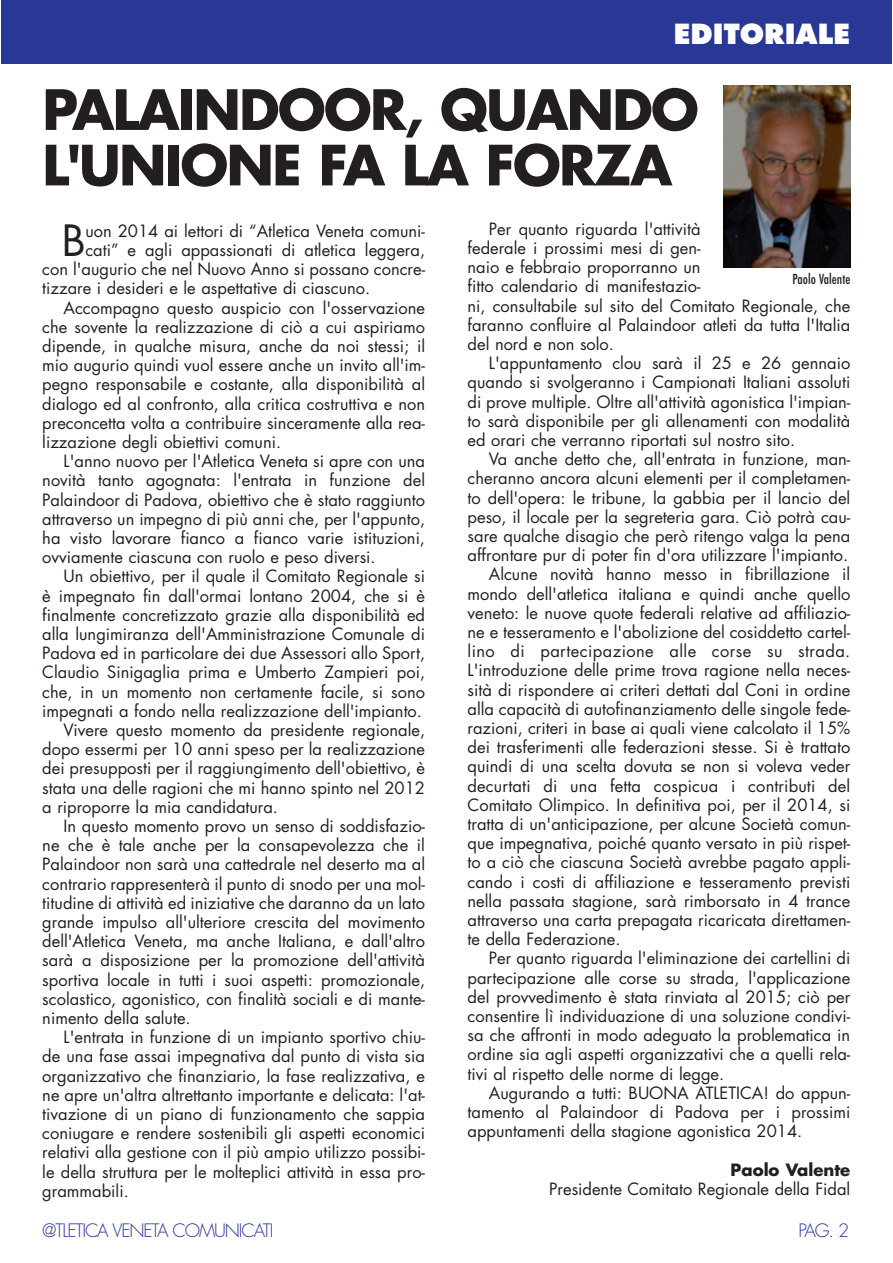
<style>
.page{position:relative;width:893px;height:1263px;background:#fff}
.page>*{position:absolute;margin:0;border:0;box-sizing:border-box;transform-origin:0 0}
.t1{font:700 54px/55.5px "Futura";letter-spacing:-.035em;color:#231f20}
.t2{font:42px "Futura";color:#231f20}
.t3{font:800 27px "Futura";color:#fff}
.t4{font:300 18px "Futura";letter-spacing:-.06em;color:#293795}
.t5{font:16.5px/19.2px "Futura";color:#231f20}
.t6{font:16.5px "Futura";letter-spacing:.025em;color:#231f20}
.t7{font:700 16.5px "Futura";color:#231f20}
.t8{font:500 condensed 13.5px "Futura";color:#231f20}
</style>
<div class="page">
<div style="left:2px;top:0;width:890px;height:64px;background:#293795"></div>
<img style="left:723px;top:85px;width:127px;height:182px">
<h3 class="t3" style="left:674px;top:22px;width:178px">EDITORIALE</h3>
<h1 class="t1" style="left:42px;top:87px;width:658px">PALAINDOOR, QUANDO<br>L'UNIONE FA LA FORZA</h1>
<h2 class="t2" style="left:62px;top:221px;width:25px">B</h2>
<p class="t5" style="left:85px;top:223px;width:341px">uon 2014 ai lettori di “Atletica Veneta comuni-</p>
<p class="t5" style="left:85px;top:242px;width:341px">cati” e agli appassionati di atletica leggera,</p>
<p class="t5" style="left:42px;top:261px;width:384px">con l'augurio che nel Nuovo Anno si possano concre-</p>
<p class="t5" style="left:42px;top:280px;width:329px">tizzare i desideri e le aspettative di ciascuno.</p>
<p class="t5" style="left:64px;top:299px;width:363px">Accompagno questo auspicio con l'osservazione</p>
<p class="t5" style="left:42px;top:319px;width:384px">che sovente la realizzazione di ciò a cui aspiriamo</p>
<p class="t5" style="left:42px;top:338px;width:384px">dipende, in qualche misura, anche da noi stessi; il</p>
<p class="t5" style="left:42px;top:357px;width:384px">mio augurio quindi vuol essere anche un invito all'im-</p>
<p class="t5" style="left:42px;top:376px;width:384px">pegno responsabile e costante, alla disponibilità al</p>
<p class="t5" style="left:42px;top:395px;width:384px">dialogo ed al confronto, alla critica costruttiva e non</p>
<p class="t5" style="left:42px;top:415px;width:384px">preconcetta volta a contribuire sinceramente alla rea-</p>
<p class="t5" style="left:42px;top:434px;width:240px">lizzazione degli obiettivi comuni.</p>
<p class="t5" style="left:64px;top:453px;width:363px">L'anno nuovo per l'Atletica Veneta si apre con una</p>
<p class="t5" style="left:42px;top:472px;width:384px">novità tanto agognata: l'entrata in funzione del</p>
<p class="t5" style="left:42px;top:491px;width:384px">Palaindoor di Padova, obiettivo che è stato raggiunto</p>
<p class="t5" style="left:42px;top:511px;width:384px">attraverso un impegno di più anni che, per l'appunto,</p>
<p class="t5" style="left:42px;top:530px;width:384px">ha visto lavorare fianco a fianco varie istituzioni,</p>
<p class="t5" style="left:42px;top:549px;width:335px">ovviamente ciascuna con ruolo e peso diversi.</p>
<p class="t5" style="left:64px;top:568px;width:363px">Un obiettivo, per il quale il Comitato Regionale si</p>
<p class="t5" style="left:42px;top:587px;width:384px">è impegnato fin dall'ormai lontano 2004, che si è</p>
<p class="t5" style="left:42px;top:607px;width:384px">finalmente concretizzato grazie alla disponibilità ed</p>
<p class="t5" style="left:42px;top:626px;width:384px">alla lungimiranza dell'Amministrazione Comunale di</p>
<p class="t5" style="left:42px;top:645px;width:384px">Padova ed in particolare dei due Assessori allo Sport,</p>
<p class="t5" style="left:42px;top:664px;width:384px">Claudio Sinigaglia prima e Umberto Zampieri poi,</p>
<p class="t5" style="left:42px;top:683px;width:384px">che, in un momento non certamente facile, si sono</p>
<p class="t5" style="left:42px;top:703px;width:381px">impegnati a fondo nella realizzazione dell'impianto.</p>
<p class="t5" style="left:64px;top:722px;width:363px">Vivere questo momento da presidente regionale,</p>
<p class="t5" style="left:42px;top:741px;width:384px">dopo essermi per 10 anni speso per la realizzazione</p>
<p class="t5" style="left:42px;top:760px;width:384px">dei presupposti per il raggiungimento dell'obiettivo, è</p>
<p class="t5" style="left:42px;top:779px;width:384px">stata una delle ragioni che mi hanno spinto nel 2012</p>
<p class="t5" style="left:42px;top:799px;width:237px">a riproporre la mia candidatura.</p>
<p class="t5" style="left:64px;top:818px;width:363px">In questo momento provo un senso di soddisfazio-</p>
<p class="t5" style="left:42px;top:837px;width:384px">ne che è tale anche per la consapevolezza che il</p>
<p class="t5" style="left:42px;top:856px;width:384px">Palaindoor non sarà una cattedrale nel deserto ma al</p>
<p class="t5" style="left:42px;top:875px;width:384px">contrario rappresenterà il punto di snodo per una mol-</p>
<p class="t5" style="left:42px;top:895px;width:384px">titudine di attività ed iniziative che daranno da un lato</p>
<p class="t5" style="left:42px;top:914px;width:384px">grande impulso all'ulteriore crescita del movimento</p>
<p class="t5" style="left:42px;top:933px;width:384px">dell'Atletica Veneta, ma anche Italiana, e dall'altro</p>
<p class="t5" style="left:42px;top:952px;width:384px">sarà a disposizione per la promozione dell'attività</p>
<p class="t5" style="left:42px;top:971px;width:384px">sportiva locale in tutti i suoi aspetti: promozionale,</p>
<p class="t5" style="left:42px;top:991px;width:384px">scolastico, agonistico, con finalità sociali e di mante-</p>
<p class="t5" style="left:42px;top:1010px;width:150px">nimento della salute.</p>
<p class="t5" style="left:64px;top:1029px;width:363px">L'entrata in funzione di un impianto sportivo chiu-</p>
<p class="t5" style="left:42px;top:1048px;width:384px">de una fase assai impegnativa dal punto di vista sia</p>
<p class="t5" style="left:42px;top:1067px;width:384px">organizzativo che finanziario, la fase realizzativa, e</p>
<p class="t5" style="left:42px;top:1087px;width:384px">ne apre un'altra altrettanto importante e delicata: l'at-</p>
<p class="t5" style="left:42px;top:1106px;width:384px">tivazione di un piano di funzionamento che sappia</p>
<p class="t5" style="left:42px;top:1125px;width:384px">coniugare e rendere sostenibili gli aspetti economici</p>
<p class="t5" style="left:42px;top:1144px;width:384px">relativi alla gestione con il più ampio utilizzo possibi-</p>
<p class="t5" style="left:42px;top:1163px;width:384px">le della struttura per le molteplici attività in essa pro-</p>
<p class="t5" style="left:42px;top:1183px;width:88px">grammabili.</p>
<p class="t5" style="left:468px;top:221px;width:384px;text-indent:21px">Per quanto riguarda l'attività<br>federale i prossimi mesi di gen-<br>naio e febbraio proporranno un<br>fitto calendario di manifestazio-<br>ni, consultabile sul sito del Comitato Regionale, che faranno confluire al Palaindoor atleti da tutta l'Italia del nord e non solo.</p>
<p class="t5" style="left:468px;top:355px;width:384px;text-align:justify;text-indent:21px">L'appuntamento clou sarà il 25 e 26 gennaio quando si svolgeranno i Campionati Italiani assoluti di prove multiple. Oltre all'attività agonistica l'impian&shy;to sarà disponibile per gli allenamenti con modalità ed orari che verranno riportati sul nostro sito.</p>
<p class="t5" style="left:489px;top:451px;width:363px">Va anche detto che, all'entrata in funzione, man-</p>
<p class="t5" style="left:468px;top:470px;width:384px">cheranno ancora alcuni elementi per il completamen-</p>
<p class="t5" style="left:468px;top:489px;width:384px">to dell'opera: le tribune, la gabbia per il lancio del</p>
<p class="t5" style="left:468px;top:509px;width:384px">peso, il locale per la segreteria gara. Ciò potrà cau-</p>
<p class="t5" style="left:468px;top:528px;width:384px">sare qualche disagio che però ritengo valga la pena</p>
<p class="t5" style="left:468px;top:547px;width:382px">affrontare pur di poter fin d'ora utilizzare l'impianto.</p>
<p class="t5" style="left:489px;top:566px;width:363px">Alcune novità hanno messo in fibrillazione il</p>
<p class="t5" style="left:468px;top:585px;width:384px">mondo dell'atletica italiana e quindi anche quello</p>
<p class="t5" style="left:468px;top:605px;width:384px">veneto: le nuove quote federali relative ad affiliazio-</p>
<p class="t5" style="left:468px;top:624px;width:384px">ne e tesseramento e l'abolizione del cosiddetto cartel-</p>
<p class="t6" style="left:468px;top:644px;width:384px">lino di partecipazione alle corse su strada.</p>
<p class="t5" style="left:468px;top:662px;width:384px">L'introduzione delle prime trova ragione nella neces-</p>
<p class="t5" style="left:468px;top:681px;width:384px">sità di rispondere ai criteri dettati dal Coni in ordine</p>
<p class="t5" style="left:468px;top:701px;width:384px">alla capacità di autofinanziamento delle singole fede-</p>
<p class="t5" style="left:468px;top:720px;width:384px">razioni, criteri in base ai quali viene calcolato il 15%</p>
<p class="t5" style="left:468px;top:739px;width:384px">dei trasferimenti alle federazioni stesse. Si è trattato</p>
<p class="t5" style="left:468px;top:758px;width:384px">quindi di una scelta dovuta se non si voleva veder</p>
<p class="t5" style="left:468px;top:777px;width:384px">decurtati di una fetta cospicua i contributi del</p>
<p class="t5" style="left:468px;top:797px;width:384px">Comitato Olimpico. In definitiva poi, per il 2014, si</p>
<p class="t5" style="left:468px;top:816px;width:384px">tratta di un'anticipazione, per alcune Società comun-</p>
<p class="t5" style="left:468px;top:835px;width:384px">que impegnativa, poiché quanto versato in più rispet-</p>
<p class="t5" style="left:468px;top:854px;width:384px">to a ciò che ciascuna Società avrebbe pagato appli-</p>
<p class="t5" style="left:468px;top:873px;width:384px">cando i costi di affiliazione e tesseramento previsti</p>
<p class="t5" style="left:468px;top:893px;width:384px">nella passata stagione, sarà rimborsato in 4 trance</p>
<p class="t5" style="left:468px;top:912px;width:384px">attraverso una carta prepagata ricaricata direttamen-</p>
<p class="t5" style="left:468px;top:931px;width:154px">te della Federazione.</p>
<p class="t5" style="left:489px;top:950px;width:363px">Per quanto riguarda l'eliminazione dei cartellini di</p>
<p class="t5" style="left:468px;top:969px;width:384px">partecipazione alle corse su strada, l'applicazione</p>
<p class="t5" style="left:468px;top:989px;width:384px">del provvedimento è stata rinviata al 2015; ciò per</p>
<p class="t5" style="left:468px;top:1008px;width:384px">consentire lì individuazione di una soluzione condivi-</p>
<p class="t5" style="left:468px;top:1027px;width:384px">sa che affronti in modo adeguato la problematica in</p>
<p class="t5" style="left:468px;top:1046px;width:384px">ordine sia agli aspetti organizzativi che a quelli rela-</p>
<p class="t5" style="left:468px;top:1065px;width:258px">tivi al rispetto delle norme di legge.</p>
<p class="t5" style="left:489px;top:1085px;width:363px">Augurando a tutti: BUONA ATLETICA! do appun-</p>
<p class="t5" style="left:468px;top:1104px;width:384px">tamento al Palaindoor di Padova per i prossimi</p>
<p class="t5" style="left:468px;top:1123px;width:336px">appuntamenti della stagione agonistica 2014.</p>
<p class="t7" style="left:730px;top:1162px;width:121px">Paolo Valente</p>
<p class="t5" style="left:549px;top:1181px;width:303px">Presidente Comitato Regionale della Fidal</p>
<p class="t8" style="left:792px;top:273px;width:59px">Paolo Valente</p>
<p class="t4" style="left:42px;top:1222px;width:233px">@TLETICA VENETA COMUNICATI</p>
<p class="t4" style="left:798px;top:1222px;width:52px">PAG. 2</p>
</div>
